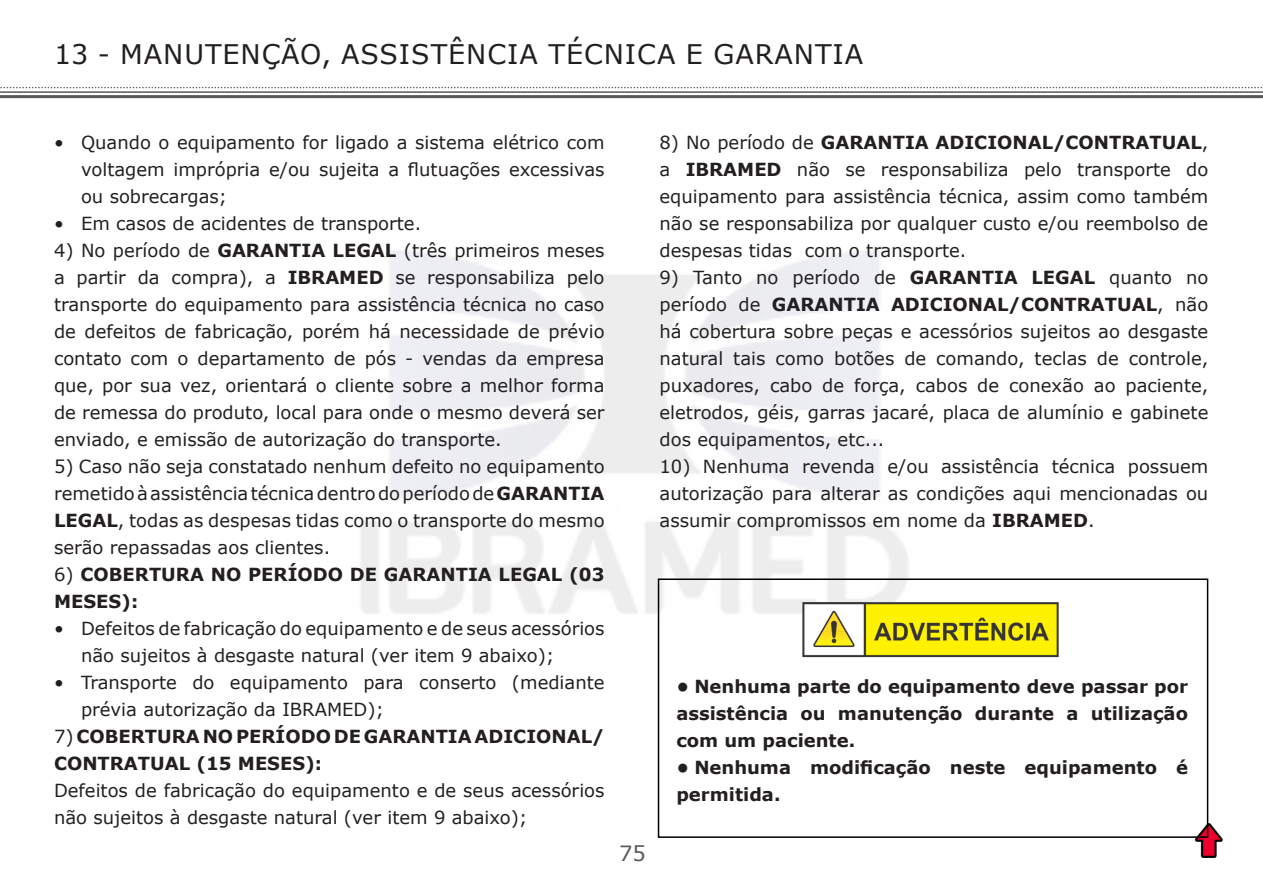
<style>
.page{position:relative;width:1263px;height:893px;background:#fff}
.page>*{position:absolute;margin:0;border:0;box-sizing:border-box;transform-origin:0 0}
.TITULO_1{font:27px "Verdana";letter-spacing:.035em;color:#231f20}
.t1{font:21px "Verdana";color:#57585a}
.Texto{font:18px/27px "Verdana";color:#231f20;text-align:justify}
.Texto-2{font:700 18px/27px "Verdana";color:#231f20}
.s1{font-weight:700}
.s2{font-weight:400}
</style>
<div class="page">
<svg style="left:0;top:87px;width:1262px;height:1px"></svg>
<hr style="left:0;top:91px;width:1263px;height:2px;background:#57585a">
<hr style="left:0;top:95px;width:1263px;height:3px;background:#57585a">
<img style="left:1194px;top:819px;width:29px;height:39px">
<div style="left:658px;top:578px;width:550px;height:260px;border:2px solid #000"></div>
<img style="left:795px;top:594px;width:264px;height:64px">
<p class="TITULO_1" style="left:54px;top:36px;width:811px">13 - MANUTENÇÃO, ASSISTÊNCIA TÉCNICA E GARANTIA</p>
<p class="Texto" style="left:81px;top:129px;width:525px;text-indent:-27px">• Quando o equipamento for ligado a sistema elétrico com voltagem imprópria e/ou sujeita a flutuações excessivas ou sobrecargas;</p>
<p class="Texto" style="left:54px;top:210px;width:369px">• Em casos de acidentes de transporte.</p>
<p class="Texto" style="left:54px;top:237px;width:552px">4) No período de <span class="s1">GARANTIA LEGAL</span> (três primeiros meses a partir da compra), a <span class="s1">IBRAMED</span> se responsabiliza pelo transporte do equipamento para assistência técnica no caso de defeitos de fabricação, porém há necessidade de prévio contato com o departamento de pós - vendas da empresa que, por sua vez, orientará o cliente sobre a melhor forma de remessa do produto, local para onde o mesmo deverá ser enviado, e emissão de autorização do transporte.</p>
<p class="Texto" style="left:54px;top:453px;width:552px">5) Caso não seja constatado nenhum defeito no equipamento remetido à assistência técnica dentro do período de <span class="s1">GARANTIA LEGAL</span>, todas as despesas tidas como o transporte do mesmo serão repassadas aos clientes.</p>
<p class="Texto-2" style="left:54px;top:560px;width:552px"><span class="s2">6)</span> COBERTURA NO PERÍODO DE GARANTIA LEGAL (03<br>MESES):</p>
<p class="Texto" style="left:81px;top:615px;width:525px;text-indent:-27px">• Defeitos de fabricação do equipamento e de seus acessórios não sujeitos à desgaste natural (ver item 9 abaixo);</p>
<p class="Texto" style="left:81px;top:669px;width:525px;text-indent:-27px">• Transporte do equipamento para conserto (mediante prévia autorização da IBRAMED);</p>
<p class="Texto-2" style="left:54px;top:722px;width:552px"><span class="s2">7)</span> COBERTURA NO PERÍODO DE GARANTIA ADICIONAL/<br>CONTRATUAL (15 MESES):</p>
<p class="Texto" style="left:54px;top:777px;width:552px">Defeitos de fabricação do equipamento e de seus acessórios não sujeitos à desgaste natural (ver item 9 abaixo);</p>
<p class="t1" style="left:619px;top:839px;width:28px">75</p>
<p class="Texto" style="left:659px;top:129px;width:550px">8) No período de <span class="s1">GARANTIA ADICIONAL/CONTRATUAL</span>, a <span class="s1">IBRAMED</span> não se responsabiliza pelo transporte do equipamento para assistência técnica, assim como também não se responsabiliza por qualquer custo e/ou reembolso de despesas tidas com o transporte.</p>
<p class="Texto" style="left:659px;top:264px;width:550px">9) Tanto no período de <span class="s1">GARANTIA LEGAL</span> quanto no período de <span class="s1">GARANTIA ADICIONAL/CONTRATUAL</span>, não há cobertura sobre peças e acessórios sujeitos ao desgaste natural tais como botões de comando, teclas de controle, puxadores, cabo de força, cabos de conexão ao paciente, eletrodos, géis, garras jacaré, placa de alumínio e gabinete dos equipamentos, etc...</p>
<p class="Texto" style="left:659px;top:453px;width:550px">10) Nenhuma revenda e/ou assistência técnica possuem autorização para alterar as condições aqui mencionadas ou assumir compromissos em nome da <span class="s1">IBRAMED</span>.</p>
<p class="Texto-2" style="left:676px;top:673px;width:513px;text-align:justify">• Nenhuma parte do equipamento deve passar por assistência ou manutenção durante a utilização com um paciente.</p>
<p class="Texto-2" style="left:676px;top:754px;width:513px">• Nenhuma modificação neste equipamento é permitida.</p>
</div>
